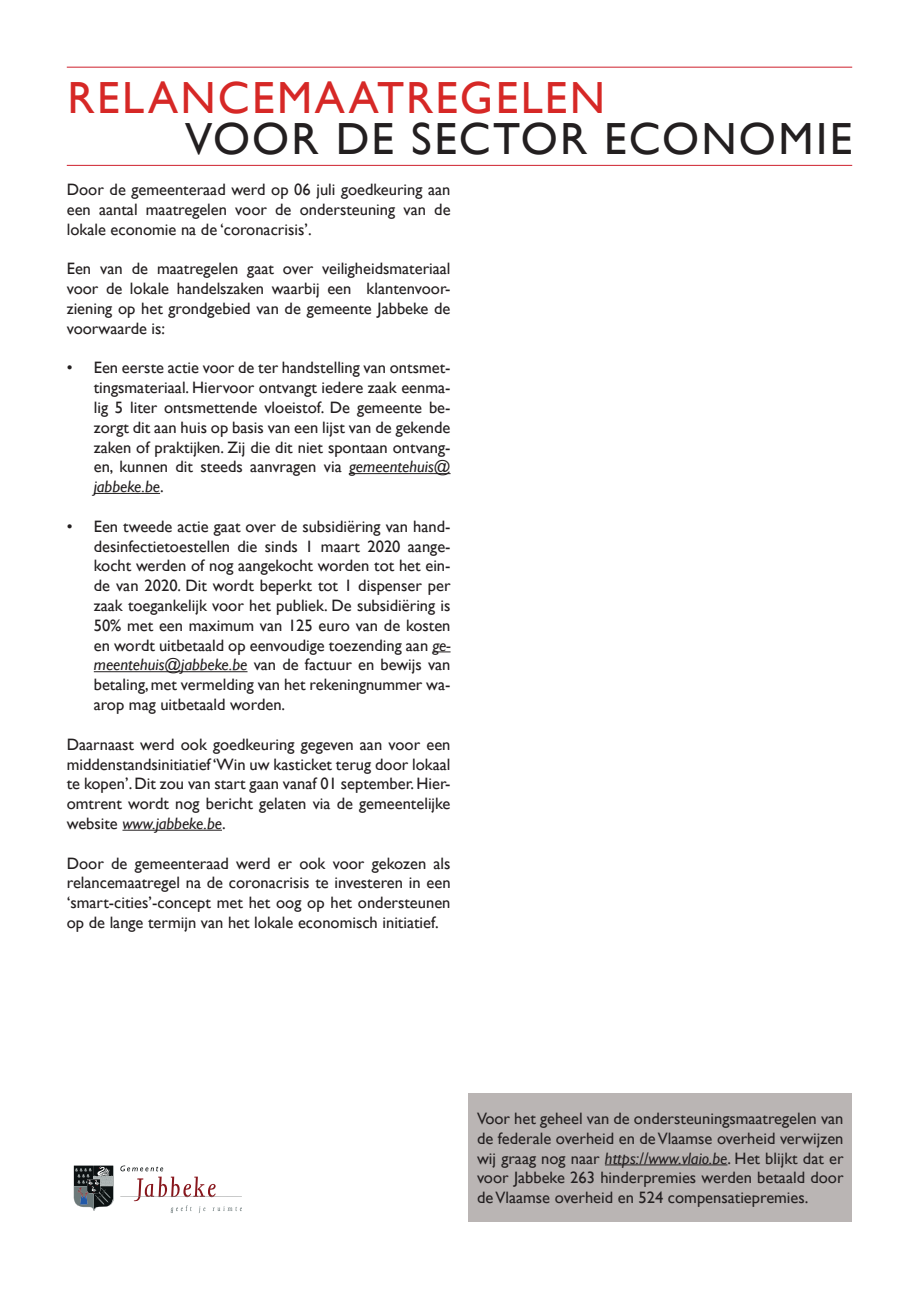
<style>
.page{position:relative;width:919px;height:1289px;background:#fff}
.page>*{position:absolute;margin:0;border:0;box-sizing:border-box;transform-origin:0 0}
.t1{font:45px "Gill Sans";letter-spacing:.05em;color:#231f20}
.t2{font:45px "Gill Sans";letter-spacing:.05em;color:#d62826}
.t3{font:16.5px/19.8px "Gill Sans";color:#231f20;text-align:justify}
.s1{font-style:italic}
</style>
<div class="page">
<hr style="left:349px;top:473px;width:101px;height:1px;background:#231f20">
<hr style="left:94px;top:493px;width:66px;height:1px;background:#231f20">
<svg style="left:432px;top:651px;width:18px;height:1px"></svg>
<hr style="left:94px;top:671px;width:153px;height:1px;background:#231f20">
<hr style="left:122px;top:829px;width:100px;height:1px;background:#231f20">
<hr style="left:67px;top:67px;width:785px;height:1px;background:#ce202c">
<hr style="left:67px;top:165px;width:785px;height:1px;background:#ce202c">
<svg style="left:74px;top:1165px;width:40px;height:45px;background:#5a6063"></svg>
<svg style="left:120px;top:1165px;width:122px;height:48px"></svg>
<div style="left:468px;top:1093px;width:384px;height:129px;background:#bab5b4"></div>
<hr style="left:605px;top:1164px;width:122px;height:1px;background:#231f20">
<h1 class="t2" style="left:68px;top:71px;width:539px">relancemaatregelen</h1>
<h1 class="t1" style="left:185px;top:113px;width:663px">voor de sector economie</h1>
<p class="t3" style="left:67px;top:180px;width:385px">Door de gemeenteraad werd op 06 juli goedkeuring aan een aantal maatregelen voor de ondersteuning van de lokale economie na de ‘coronacrisis’.</p>
<p class="t3" style="left:67px;top:259px;width:385px">Een van de maatregelen gaat over veiligheidsmateriaal voor de lokale handelszaken waarbij een klantenvoor&shy;ziening op het grondgebied van de gemeente Jabbeke de voorwaarde is:</p>
<p class="t3" style="left:94px;top:358px;width:358px;text-indent:-27px">• Een eerste actie voor de ter handstelling van ontsmet&shy;tingsmateriaal. Hiervoor ontvangt iedere zaak eenma&shy;lig 5 liter ontsmettende vloeistof. De gemeente be&shy;zorgt dit aan huis op basis van een lijst van de gekende zaken of praktijken. Zij die dit niet spontaan ontvang&shy;en, kunnen dit steeds aanvragen via <span class="s1">gemeentehuis@ jabbeke.be</span>.</p>
<p class="t3" style="left:94px;top:516px;width:358px;text-indent:-27px">• Een tweede actie gaat over de subsidiëring van hand&shy;desinfectietoestellen die sinds 1 maart 2020 aange&shy;kocht werden of nog aangekocht worden tot het ein&shy;de van 2020. Dit wordt beperkt tot 1 dispenser per zaak toegankelijk voor het publiek. De subsidiëring is 50% met een maximum van 125 euro van de kosten en wordt uitbetaald op eenvoudige toezending aan <span class="s1">ge&shy;meentehuis@jabbeke.be</span> van de factuur en bewijs van betaling, met vermelding van het rekeningnummer wa&shy;arop mag uitbetaald worden.</p>
<p class="t3" style="left:67px;top:734px;width:385px">Daarnaast werd ook goedkeuring gegeven aan voor een middenstandsinitiatief ‘Win uw kasticket terug door lokaal te kopen’. Dit zou van start gaan vanaf 01 september. Hier&shy;omtrent wordt nog bericht gelaten via de gemeentelijke website <span class="s1">www.jabbeke.be</span>.</p>
<p class="t3" style="left:67px;top:853px;width:385px">Door de gemeenteraad werd er ook voor gekozen als relancemaatregel na de coronacrisis te investeren in een ‘smart-cities’-concept met het oog op het ondersteunen op de lange termijn van het lokale economisch initiatief.</p>
<p class="t3" style="left:477px;top:1108px;width:368px">Voor het geheel van de ondersteuningsmaatregelen van de federale overheid en de Vlaamse overheid verwijzen wij graag nog naar <span class="s1">https://www.vlaio.be</span>. Het blijkt dat er voor Jabbeke 263 hinderpremies werden betaald door de Vlaamse overheid en 524 compensatiepremies.</p>
</div>
